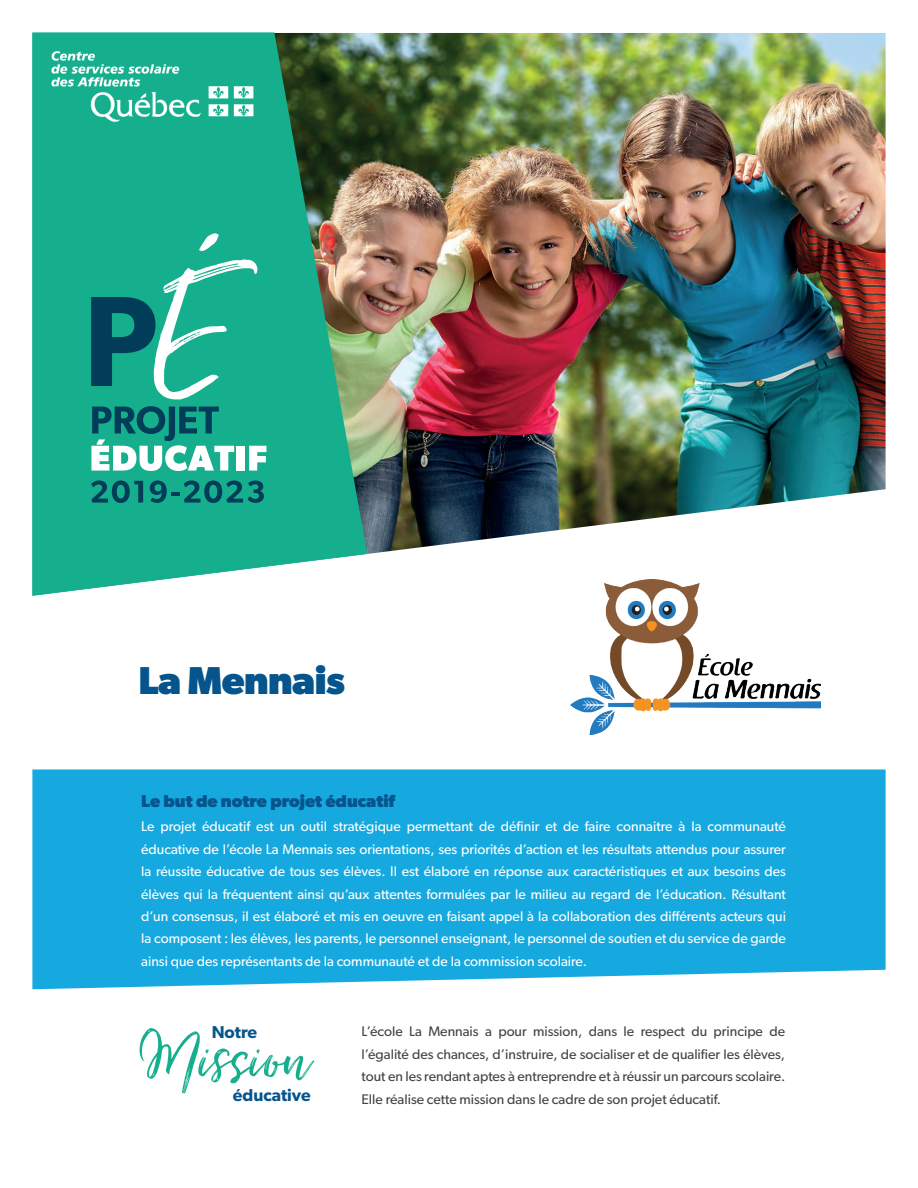
<style>
.page{position:relative;width:918px;height:1188px;background:#fff}
.page>*{position:absolute;margin:0;border:0;box-sizing:border-box;transform-origin:0 0}
.t1{font:79.5px "Just Lovely";color:#15af8d}
.t2{font:700 39px "Gibson";letter-spacing:-.015em;color:#05548c}
.t3{font:700 17.25px "Gibson";color:#05548c}
.t4{font:600 17.25px "Gibson";color:#05548c}
.t5{font:13.95px/22.5px "Gibson";color:#fff;text-align:justify}
.t6{font:13.95px/22.5px "Gibson";color:#424546;text-align:justify}
</style>
<div class="page">
<img style="left:367px;top:33px;width:519px;height:521px">
<div style="left:32px;top:770px;width:854px;height:219px;background:#15a9e0"></div>
<img style="left:571px;top:579px;width:249px;height:155px">
<svg style="left:32px;top:32px;width:335px;height:564px;background:#32a686"></svg>
<svg style="left:91px;top:406px;width:143px;height:65px"></svg>
<div style="left:237px;top:446px;width:8px;height:25px;background:#fff"></div>
<svg style="left:249px;top:446px;width:17px;height:25px"></svg>
<svg style="left:91px;top:481px;width:52px;height:22px"></svg>
<svg style="left:150px;top:481px;width:114px;height:22px;background:#0c7e76"></svg>
<svg style="left:91px;top:233px;width:166px;height:166px;background:#2ba892"></svg>
<img style="left:32px;top:32px;width:240px;height:103px">
<h2 class="t2" style="left:138px;top:657px;width:208px">La Mennais</h2>
<p class="t3" style="left:141px;top:791px;width:255px">Le but de notre projet éducatif</p>
<p class="t5" style="left:141px;top:815px;width:646px">Le projet éducatif est un outil stratégique permettant de définir et de faire connaitre à la communauté éducative de l’école La Mennais ses orientations, ses priorités d’action et les résultats attendus pour assurer la réussite éducative de tous ses élèves. Il est élaboré en réponse aux caractéristiques et aux besoins des élèves qui la fréquentent ainsi qu’aux attentes formulées par le milieu au regard de l’éducation. Résultant d’un consensus, il est élaboré et mis en oeuvre en faisant appel à la collaboration des différents acteurs qui la composent : les élèves, les parents, le personnel enseignant, le personnel de soutien et du service de garde ainsi que des représentants de la communauté et de la commission scolaire.</p>
<p class="t4" style="left:212px;top:1022px;width:47px">Notre</p>
<h1 class="t1" style="left:140px;top:1010px;width:171px">Mission</h1>
<p class="t4" style="left:233px;top:1085px;width:79px">éducative</p>
<p class="t6" style="left:362px;top:1020px;width:425px">L’école La Mennais a pour mission, dans le respect du principe de l’égalité des chances, d’instruire, de socialiser et de qualifier les élèves, tout en les rendant aptes à entreprendre et à réussir un parcours scolaire.<br>Elle réalise cette mission dans le cadre de son projet éducatif.</p>
</div>
